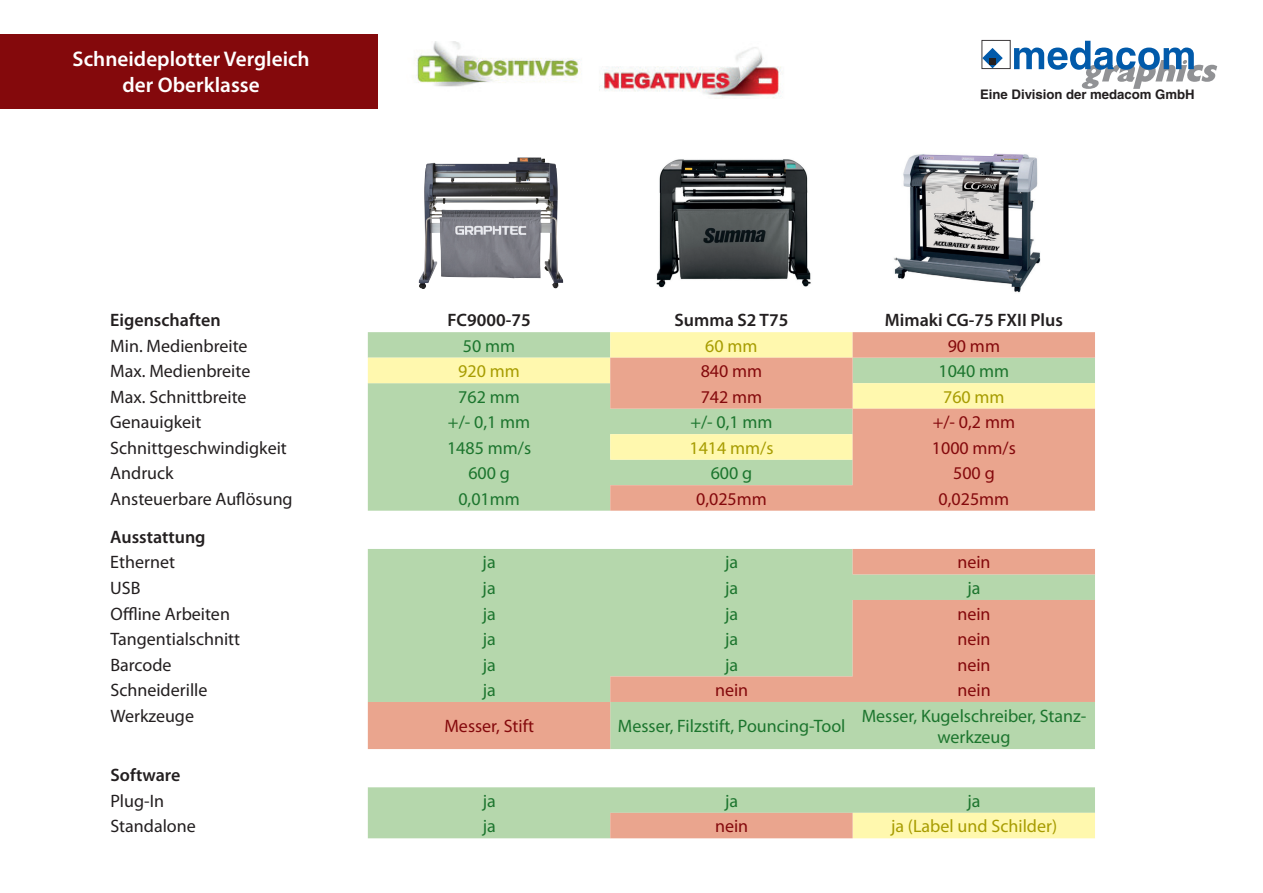
<style>
.page{position:relative;width:1263px;height:893px;background:#fff}
.page>*{position:absolute;margin:0;border:0;box-sizing:border-box;transform-origin:0 0}
.t1{font:600 21.3px/25.5px "Myriad Pro";color:#fff;text-align:center}
.t2{font:18px "Myriad Pro";color:#231f20}
.t3{font:18px/21.6px "Myriad Pro";color:#1c752e;text-align:center}
.t4{font:18px "Myriad Pro";color:#84090c}
.t5{font:600 18px "Myriad Pro";color:#231f20}
.t6{font:18px "Myriad Pro";color:#a79c01}
.t7{font:700 13.2px "Helvetica LT";letter-spacing:-.005em;color:#231f20}
</style>
<div class="page">
<div style="left:0;top:34px;width:377px;height:74px;background:#84090c"></div>
<img style="left:413px;top:41px;width:368px;height:58px">
<svg style="left:368px;top:332px;width:727px;height:506px;background:#d6d2b0"></svg>
<img style="left:419px;top:157px;width:131px;height:132px">
<svg style="left:981px;top:40px;width:236px;height:49px"></svg>
<div style="left:989px;top:58px;width:7px;height:7px;background:#231f20"></div>
<img style="left:656px;top:159px;width:155px;height:129px">
<img style="left:894px;top:153px;width:147px;height:140px">
<p class="t1" style="left:73px;top:46px;width:239px">Schneideplotter Vergleich der Oberklasse</p>
<p class="t7" style="left:980px;top:87px;width:216px">Eine Division der medacom GmbH</p>
<p class="t5" style="left:110px;top:309px;width:112px">Eigenschaften</p>
<p class="t5" style="left:447px;top:309px;width:85px">FC9000-75</p>
<p class="t5" style="left:674px;top:309px;width:115px">Summa S2 T75</p>
<p class="t5" style="left:885px;top:309px;width:180px">Mimaki CG-75 FXII Plus</p>
<p class="t2" style="left:110px;top:335px;width:139px">Min. Medienbreite</p>
<p class="t3" style="left:463px;top:335px;width:54px">50 mm</p>
<p class="t6" style="left:705px;top:335px;width:54px">60 mm</p>
<p class="t4" style="left:948px;top:335px;width:54px">90 mm</p>
<p class="t2" style="left:110px;top:360px;width:142px">Max. Medienbreite</p>
<p class="t6" style="left:458px;top:360px;width:63px">920 mm</p>
<p class="t4" style="left:701px;top:360px;width:63px">840 mm</p>
<p class="t3" style="left:938px;top:360px;width:72px">1040 mm</p>
<p class="t2" style="left:110px;top:386px;width:138px">Max. Schnittbreite</p>
<p class="t3" style="left:458px;top:386px;width:63px">762 mm</p>
<p class="t4" style="left:701px;top:386px;width:63px">742 mm</p>
<p class="t6" style="left:943px;top:386px;width:63px">760 mm</p>
<p class="t2" style="left:110px;top:411px;width:93px">Genauigkeit</p>
<p class="t3" style="left:448px;top:411px;width:84px">+/- 0,1 mm</p>
<p class="t3" style="left:690px;top:411px;width:84px">+/- 0,1 mm</p>
<p class="t4" style="left:933px;top:411px;width:84px">+/- 0,2 mm</p>
<p class="t2" style="left:110px;top:437px;width:178px">Schnittgeschwindigkeit</p>
<p class="t3" style="left:447px;top:437px;width:86px">1485 mm/s</p>
<p class="t6" style="left:689px;top:437px;width:86px">1414 mm/s</p>
<p class="t4" style="left:932px;top:437px;width:86px">1000 mm/s</p>
<p class="t2" style="left:110px;top:462px;width:65px">Andruck</p>
<p class="t3" style="left:468px;top:462px;width:43px">600 g</p>
<p class="t3" style="left:711px;top:462px;width:43px">600 g</p>
<p class="t4" style="left:953px;top:462px;width:43px">500 g</p>
<p class="t2" style="left:110px;top:488px;width:184px">Ansteuerbare Auflösung</p>
<p class="t3" style="left:458px;top:488px;width:63px">0,01mm</p>
<p class="t4" style="left:696px;top:488px;width:72px">0,025mm</p>
<p class="t4" style="left:938px;top:488px;width:72px">0,025mm</p>
<p class="t5" style="left:110px;top:525px;width:97px">Ausstattung</p>
<p class="t2" style="left:110px;top:551px;width:66px">Ethernet</p>
<p class="t3" style="left:483px;top:551px;width:15px">ja</p>
<p class="t3" style="left:725px;top:551px;width:15px">ja</p>
<p class="t4" style="left:957px;top:551px;width:35px">nein</p>
<p class="t2" style="left:110px;top:577px;width:32px">USB</p>
<p class="t3" style="left:483px;top:577px;width:15px">ja</p>
<p class="t3" style="left:725px;top:577px;width:15px">ja</p>
<p class="t3" style="left:967px;top:577px;width:15px">ja</p>
<p class="t2" style="left:110px;top:602px;width:121px">Offline Arbeiten</p>
<p class="t3" style="left:483px;top:602px;width:15px">ja</p>
<p class="t3" style="left:725px;top:602px;width:15px">ja</p>
<p class="t4" style="left:957px;top:602px;width:35px">nein</p>
<p class="t2" style="left:110px;top:628px;width:131px">Tangentialschnitt</p>
<p class="t3" style="left:483px;top:628px;width:15px">ja</p>
<p class="t3" style="left:725px;top:628px;width:15px">ja</p>
<p class="t4" style="left:957px;top:628px;width:35px">nein</p>
<p class="t2" style="left:110px;top:653px;width:63px">Barcode</p>
<p class="t3" style="left:483px;top:653px;width:15px">ja</p>
<p class="t3" style="left:725px;top:653px;width:15px">ja</p>
<p class="t4" style="left:957px;top:653px;width:35px">nein</p>
<p class="t2" style="left:110px;top:679px;width:99px">Schneiderille</p>
<p class="t3" style="left:483px;top:679px;width:15px">ja</p>
<p class="t4" style="left:715px;top:679px;width:35px">nein</p>
<p class="t4" style="left:957px;top:679px;width:35px">nein</p>
<p class="t2" style="left:110px;top:704px;width:85px">Werkzeuge</p>
<p class="t4" style="left:444px;top:715px;width:91px">Messer, Stift</p>
<p class="t3" style="left:618px;top:715px;width:229px">Messer, Filzstift, Pouncing-Tool</p>
<p class="t3" style="left:862px;top:704px;width:226px">Messer, Kugelschreiber, Stanz&shy;werkzeug</p>
<p class="t5" style="left:110px;top:764px;width:72px">Software</p>
<p class="t2" style="left:110px;top:790px;width:55px">Plug-In</p>
<p class="t3" style="left:483px;top:790px;width:15px">ja</p>
<p class="t3" style="left:725px;top:790px;width:15px">ja</p>
<p class="t3" style="left:967px;top:790px;width:15px">ja</p>
<p class="t2" style="left:110px;top:815px;width:87px">Standalone</p>
<p class="t3" style="left:483px;top:815px;width:15px">ja</p>
<p class="t4" style="left:715px;top:815px;width:35px">nein</p>
<p class="t6" style="left:891px;top:815px;width:168px">ja (Label und Schilder)</p>
</div>
